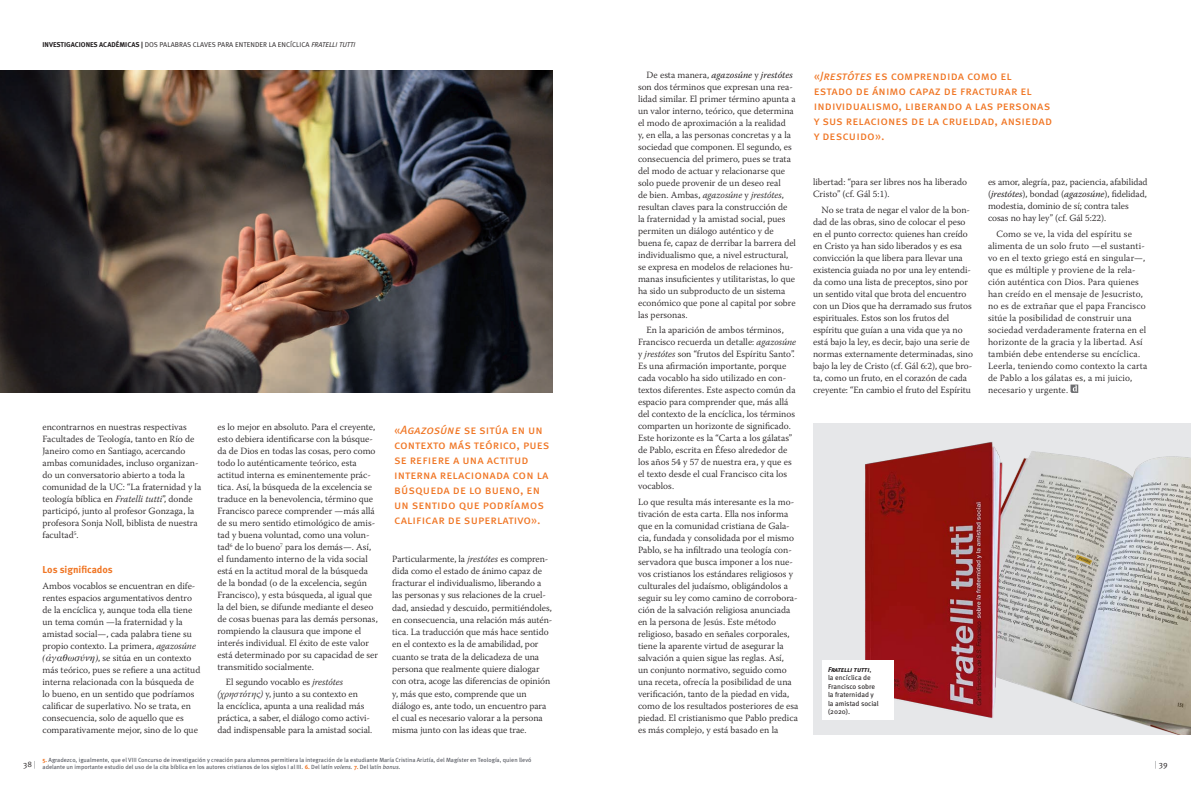
<style>
.page{position:relative;width:1191px;height:791px;background:#fff}
.page>*{position:absolute;margin:0;border:0;box-sizing:border-box;transform-origin:0 0}
.DESTACADO_ALIN_IZQ{font:12px/15px "Meta Pro";letter-spacing:.01em;color:#f07523}
.SUBT1_entre_párrafo{font:700 10px "Meta Pro";color:#f07523}
.TXT_normal_párrafo_2{font:300 9.5px/12px "Warnock Pro";color:#231f20}
.TXT_NORMAL_ART{font:300 9.5px/12px "Warnock Pro";color:#231f20}
.t1{font:8px "Meta Pro Norm";color:#231f20}
.t2{font:7px "Meta Pro Norm";letter-spacing:.01em;color:#231f20}
.lectura_foto{font:7px/8.5px "Meta Pro";color:#231f20}
.PIE{font:6px/7px "Meta Pro";letter-spacing:-.005em;color:#51545c}
.s1{font-family:"Meta Pro";font-weight:700}
.s2{font-family:"Meta Pro Norm Ita"}
.s3{font-style:italic}
.s4{font-family:"Times";font-weight:400;font-style:italic}
.s5{font-weight:400;font-style:italic}
.s6{font-weight:700;font-style:italic}
.s7{font-weight:700;color:#f07523}
.s8{color:#808285}
</style>
<div class="page">
<svg style="left:1070px;top:385px;width:8px;height:8px"></svg>
<img style="left:0;top:71px;width:553px;height:322px">
<img style="left:813px;top:423px;width:378px;height:311px">
<div style="left:822px;top:660px;width:72px;height:60px;background:#fff"></div>
<svg style="left:1074px;top:553px;width:19px;height:13px"></svg>
<p class="t2" style="left:43px;top:39px;width:314px"><span class="s1">INVESTIGACIONES ACADÉMICAS |</span> DOS PALABRAS CLAVES PARA ENTENDER LA ENCÍCLICA <span class="s2">FRATELLI TUTTI</span></p>
<p class="TXT_normal_párrafo_2" style="left:43px;top:420px;width:160px">encontrarnos en nuestras respectivas Facultades de Teología, tanto en Río de Janeiro como en Santiago, acercando ambas comunidades, incluso organizan&shy;do un conversatorio abierto a toda la comunidad de la UC: “La fraternidad y la teología bíblica en <span class="s3">Fratelli tutti</span>”, donde participó, junto al profesor Gonzaga, la profesora Sonja Noll, biblista de nuestra facultad<sup>5</sup>.</p>
<p class="SUBT1_entre_párrafo" style="left:43px;top:562px;width:72px">Los significados</p>
<p class="TXT_NORMAL_ART" style="left:43px;top:579px;width:159px">Ambos vocablos se encuentran en dife&shy;rentes espacios argumentativos dentro de la encíclica y, aunque toda ella tiene un tema común —la fraternidad y la amistad social—, cada palabra tiene su propio contexto. La primera, <span class="s3">agazosúne </span><span class="s4">(ἀγαθωσύνη)</span>, se sitúa en un contexto más teórico, pues se refiere a una actitud interna relacionada con la búsqueda de lo bueno, en un sentido que podríamos calificar de superlativo. No se trata, en consecuencia, solo de aquello que es comparativamente mejor, sino de lo que</p>
<p class="TXT_NORMAL_ART" style="left:217px;top:421px;width:162px">es lo mejor en absoluto. Para el creyente, esto debiera identificarse con la búsque&shy;da de Dios en todas las cosas, pero como todo lo auténticamente teórico, esta actitud interna es eminentemente prác&shy;tica. Así, la búsqueda de la excelencia se traduce en la benevolencia, término que Francisco parece comprender —más allá de su mero sentido etimológico de amis&shy;tad y buena voluntad, como una volun&shy;tad<sup>6</sup> de lo bueno<sup>7</sup> para los demás—. Así, el fundamento interno de la vida social está en la actitud moral de la búsqueda de la bondad (o de la excelencia, según Francisco), y esta búsqueda, al igual que la del bien, se difunde mediante el deseo de cosas buenas para las demás personas, rompiendo la clausura que impone el interés individual. El éxito de este valor está determinado por su capacidad de ser transmitido socialmente.</p>
<p class="TXT_normal_párrafo_2" style="left:217px;top:676px;width:156px;text-indent:9px">El segundo vocablo es <span class="s3">jrestótes (χρηστότης)</span> y, junto a su contexto en<br>la encíclica, apunta a una realidad más práctica, a saber, el diálogo como activi&shy;dad indispensable para la amistad social.</p>
<p class="DESTACADO_ALIN_IZQ" style="left:394px;top:422px;width:157px">«<span class="s3">Agazosúne</span> se sitúa en un contexto más teórico, pues se refiere a una actitud interna relacionada con la búsqueda de lo bueno, en un sentido que podríamos calificar de superlativo».</p>
<p class="TXT_normal_párrafo_2" style="left:392px;top:552px;width:162px;line-height:12.3px">Particularmente, la <span class="s3">jrestótes</span> es compren&shy;dida como el estado de ánimo capaz de fracturar el individualismo, liberando a las personas y sus relaciones de la cruel&shy;dad, ansiedad y descuido, permitiéndoles, en consecuencia, una relación más autén&shy;tica. La traducción que más hace sentido en el contexto es la de amabilidad, por cuanto se trata de la delicadeza de una persona que realmente quiere dialogar con otra, acoge las diferencias de opinión y, más que esto, comprende que un diálogo es, ante todo, un encuentro para el cual es necesario valorar a la persona misma junto con las ideas que trae.</p>
<p class="TXT_normal_párrafo_2" style="left:638px;top:69px;width:159px;text-indent:9px">De esta manera, <span class="s5">agazosúne</span> y <span class="s5">jrestótes </span>son dos términos que expresan una rea&shy;lidad similar. El primer término apunta a un valor interno, teórico, que determina el modo de aproximación a la realidad<br>y, en ella, a las personas concretas y a la sociedad que componen. El segundo, es consecuencia del primero, pues se trata del modo de actuar y relacionarse que solo puede provenir de un deseo real<br>de bien. Ambas, <span class="s3">agazosúne</span> y <span class="s3">jrestótes</span>, resultan claves para la construcción de la fraternidad y la amistad social, pues permiten un diálogo auténtico y de buena fe, capaz de derribar la barrera del individualismo que, a nivel estructural, se expresa en modelos de relaciones hu&shy;manas insuficientes y utilitaristas, lo que ha sido un subproducto de un sistema económico que pone al capital por sobre las personas.</p>
<p class="TXT_normal_párrafo_2" style="left:638px;top:324px;width:160px;text-indent:9px">En la aparición de ambos términos, Francisco recuerda un detalle: <span class="s3">agazosúne </span>y <span class="s3">jrestótes</span> son “frutos del Espíritu Santo”.<br>Es una afirmación importante, porque cada vocablo ha sido utilizado en con&shy;textos diferentes. Este aspecto común da espacio para comprender que, más allá del contexto de la encíclica, los términos comparten un horizonte de significado.<br>Este horizonte es la “Carta a los gálatas” de Pablo, escrita en Éfeso alrededor de los años 54 y 57 de nuestra era, y que es el texto desde el cual Francisco cita los vocablos.</p>
<p class="TXT_NORMAL_ART" style="left:638px;top:495px;width:162px">Lo que resulta más interesante es la mo&shy;tivación de esta carta. Ella nos informa que en la comunidad cristiana de Gala&shy;cia, fundada y consolidada por el mismo Pablo, se ha infiltrado una teología con&shy;servadora que busca imponer a los nue&shy;vos cristianos los estándares religiosos y culturales del judaísmo, obligándolos a seguir su ley como camino de corrobora&shy;ción de la salvación religiosa anunciada en la persona de Jesús. Este método religioso, basado en señales corporales, tiene la aparente virtud de asegurar la salvación a quien sigue las reglas. Así,<br>un conjunto normativo, seguido como una receta, ofrecía la posibilidad de una verificación, tanto de la piedad en vida, como de los resultados posteriores de esa piedad. El cristianismo que Pablo predica es más complejo, y está basado en la</p>
<p class="DESTACADO_ALIN_IZQ" style="left:814px;top:68px;width:240px">«<span class="s3">Jrestótes</span> es comprendida como el estado de ánimo capaz de fracturar el individualismo, liberando a las personas y sus relaciones de la crueldad, ansiedad y descuido».</p>
<p class="TXT_NORMAL_ART" style="left:813px;top:176px;width:155px">libertad: “para ser libres nos ha liberado<br>Cristo” (cf. Gál 5:1).</p>
<p class="TXT_normal_párrafo_2" style="left:813px;top:204px;width:161px;text-indent:9px">No se trata de negar el valor de la bon&shy;dad de las obras, sino de colocar el peso en el punto correcto: quienes han creído en Cristo ya han sido liberados y es esa convicción la que libera para llevar una existencia guiada no por una ley entendi&shy;da como una lista de preceptos, sino por un sentido vital que brota del encuentro con un Dios que ha derramado sus frutos espirituales. Estos son los frutos del espíritu que guían a una vida que ya no está bajo la ley, es decir, bajo una serie de normas externamente determinadas, sino bajo la ley de Cristo (cf. Gál 6:2), que bro&shy;ta, como un fruto, en el corazón de cada creyente: “En cambio el fruto del Espíritu</p>
<p class="TXT_normal_párrafo_2" style="left:988px;top:176px;width:161px">es amor, alegría, paz, paciencia, afabilidad (<span class="s5">jrestótes</span>), bondad (<span class="s5">agazosúne</span>), fidelidad, modestia, dominio de sí; contra tales cosas no hay ley” (cf. Gál 5:22).</p>
<p class="TXT_normal_párrafo_2" style="left:988px;top:227px;width:161px;text-indent:9px">Como se ve, la vida del espíritu se alimenta de un solo fruto —el sustanti&shy;vo en el texto griego está en singular—, que es múltiple y proviene de la rela&shy;ción auténtica con Dios. Para quienes han creído en el mensaje de Jesucristo, no es de extrañar que el papa Francisco sitúe la posibilidad de construir una sociedad verdaderamente fraterna en el horizonte de la gracia y la libertad. Así también debe entenderse su encíclica.<br>Leerla, teniendo como contexto la carta de Pablo a los gálatas es, a mi juicio, necesario y urgente.</p>
<p class="lectura_foto" style="left:828px;top:664px;width:52px"><span class="s6">Fratelli tutti</span>, la encíclica de<br>Francisco sobre la fraternidad y la amistad social (2020).</p>
<p class="PIE" style="left:43px;top:755px;width:490px"><span class="s7">5.</span> Agradezco, igualmente, que el VIII Concurso de investigación y creación para alumnos permitiera la integración de la estudiante María Cristina Ariztía, del Magíster en Teología, quien llevó adelante un importante estudio del uso de la cita bíblica en los autores cristianos de los siglos I al III. <span class="s7">6.</span> Del latín <span class="s3">volens.</span> <span class="s7">7.</span> Del latín <span class="s3">bonus</span>.</p>
<p class="t1" style="left:23px;top:758px;width:14px">38 <span class="s8">|</span></p>
<p class="t1" style="left:1155px;top:758px;width:14px"><span class="s8">|</span> 39</p>
</div>
